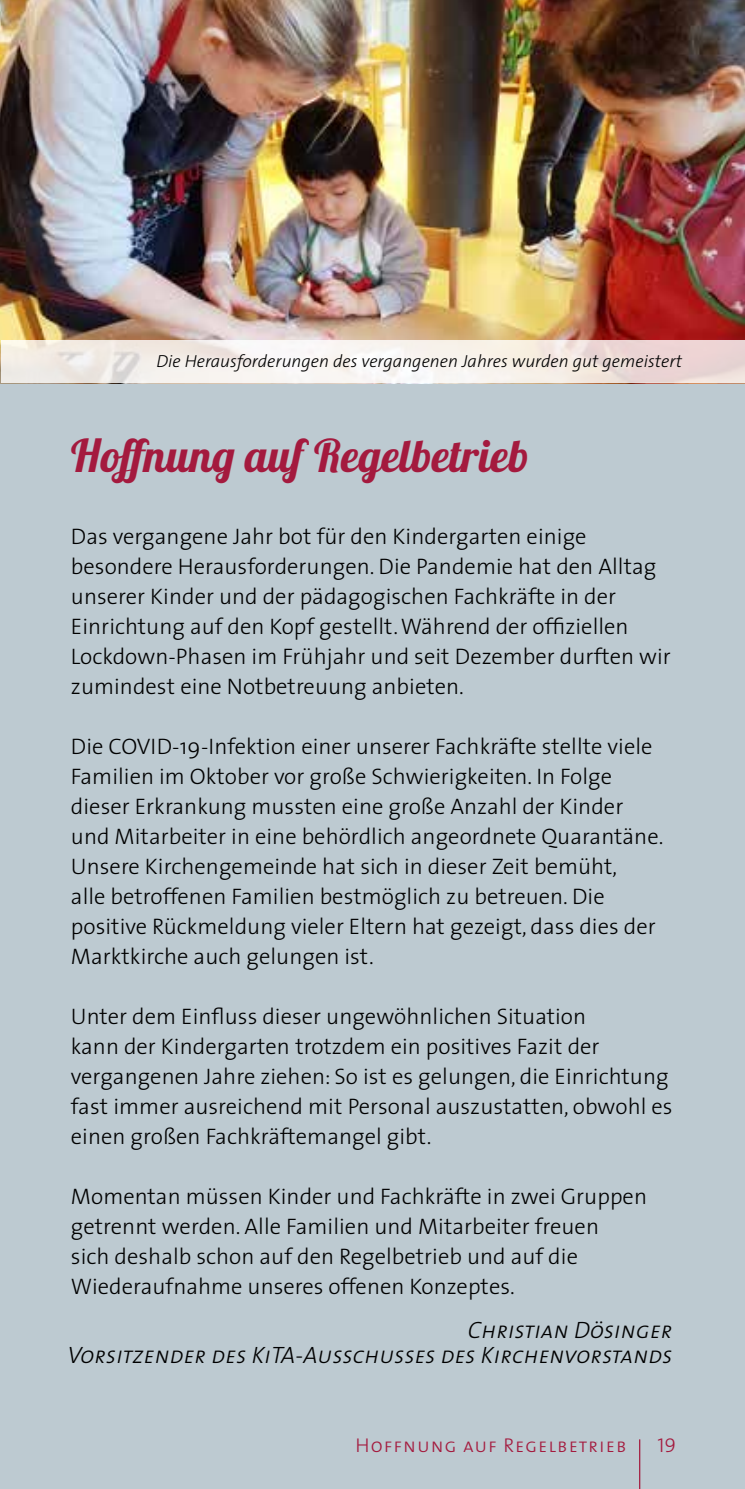
<style>
.page{position:relative;width:745px;height:1489px;background:#fff}
.page>*{position:absolute;margin:0;border:0;box-sizing:border-box;transform-origin:0 0}
.t1{font:45px "Lobster";letter-spacing:.005em;color:#a41a3e}
.t2{font:italic 23.75px/25px "The Sans Light Caps";color:#000;text-align:right}
.t3{font:300 22.5px/30px "The Sans";color:#000}
.t4{font:20px "The Sans Light Caps";letter-spacing:.05em;color:#a41a3e}
.t5{font:italic 300 17.5px "The Sans";color:#000}
</style>
<div class="page">
<div style="left:0;top:0;width:744px;height:1488px;background:#bdcad1"></div>
<hr style="left:638px;top:1439px;width:2px;height:49px;background:#a41a3e">
<img style="left:0;top:0;width:744px;height:383px">
<svg style="left:1px;top:341px;width:743px;height:42px"></svg>
<p class="t5" style="left:156px;top:347px;width:527px">Die Herausforderungen des vergangenen Jahres wurden gut gemeistert</p>
<h1 class="t1" style="left:71px;top:426px;width:459px">Hoffnung auf Regelbetrieb</h1>
<p class="t3" style="left:71px;top:520px;width:601px">Das vergangene Jahr bot für den Kindergarten einige besondere Herausforderungen. Die Pandemie hat den Alltag unserer Kinder und der pädagogischen Fachkräfte in der Einrichtung auf den Kopf gestellt. Während der offiziellen Lockdown-Phasen im Frühjahr und seit Dezember durften wir zumindest eine Notbetreuung anbieten.</p>
<p class="t3" style="left:71px;top:730px;width:591px">Die COVID-19-Infektion einer unserer Fachkräfte stellte viele Familien im Oktober vor große Schwierigkeiten. In Folge dieser Erkrankung mussten eine große Anzahl der Kinder und Mitarbeiter in eine behördlich angeordnete Quarantäne.<br>Unsere Kirchengemeinde hat sich in dieser Zeit bemüht,<br>alle betroffenen Familien bestmöglich zu betreuen. Die positive Rückmeldung vieler Eltern hat gezeigt, dass dies der Marktkirche auch gelungen ist.</p>
<p class="t3" style="left:71px;top:1000px;width:602px">Unter dem Einfluss dieser ungewöhnlichen Situation<br>kann der Kindergarten trotzdem ein positives Fazit der vergangenen Jahre ziehen: So ist es gelungen, die Einrichtung fast immer ausreichend mit Personal auszustatten, obwohl es einen großen Fachkräftemangel gibt.</p>
<p class="t3" style="left:71px;top:1180px;width:577px">Momentan müssen Kinder und Fachkräfte in zwei Gruppen getrennt werden. Alle Familien und Mitarbeiter freuen<br>sich deshalb schon auf den Regelbetrieb und auf die Wiederaufnahme unseres offenen Konzeptes.</p>
<p class="t2" style="left:67px;top:1316px;width:606px">Christian Dösinger<br>Vorsitzender des KiTA-Ausschusses des Kirchenvorstands</p>
<p class="t4" style="left:355px;top:1428px;width:272px">Hoffnung auf Regelbetrieb</p>
<p class="t4" style="left:657px;top:1428px;width:20px">19</p>
</div>
